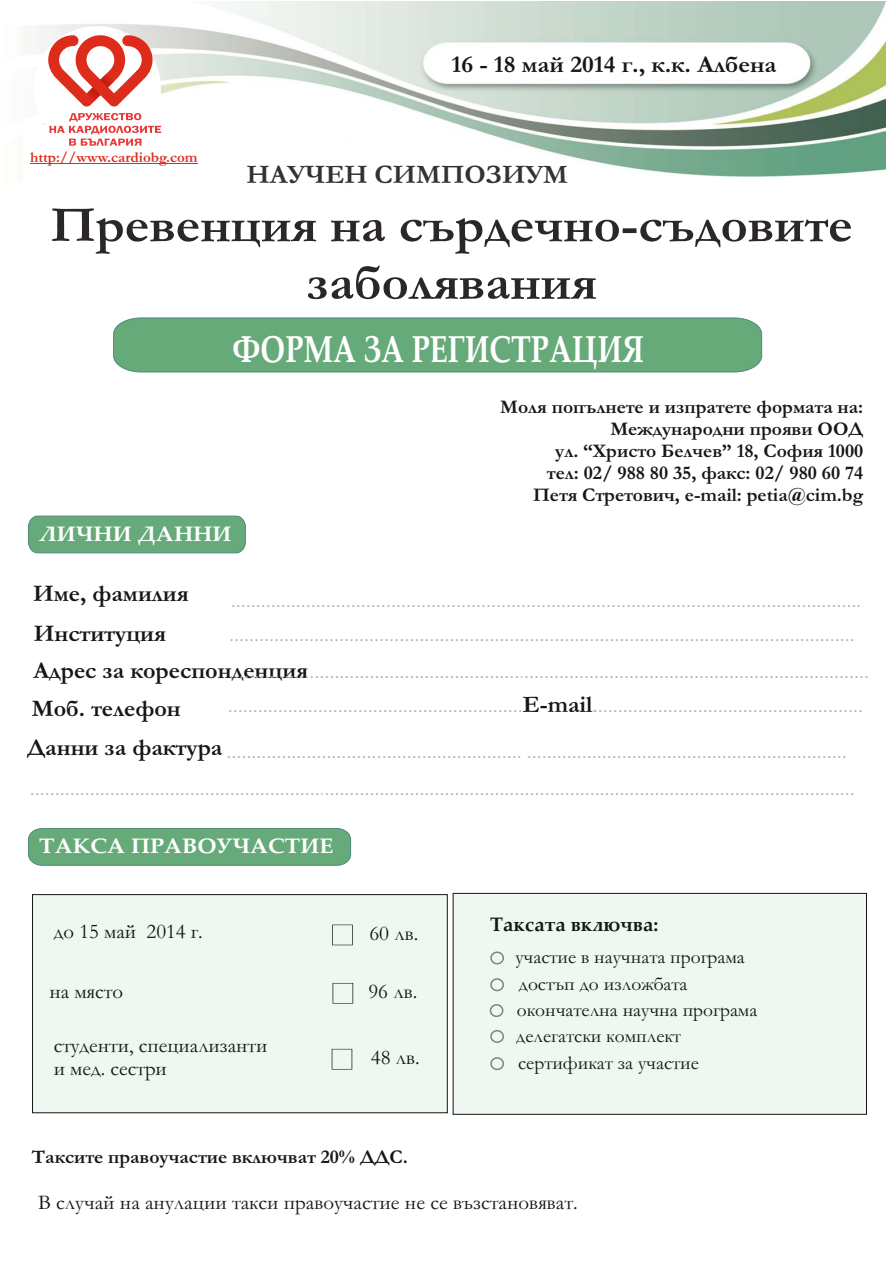
<style>
.page{position:relative;width:893px;height:1263px;background:#fff}
.page>*{position:absolute;margin:0;border:0;box-sizing:border-box;transform-origin:0 0}
.t1{font:700 51.15px/57.6px "Garamond";color:#2b2727;text-align:center}
.t2{font:700 37.5px "Palatino Linotype";color:#fff;scale:.79 1}
.t3{font:700 27px "Garamond";color:#323232}
.t4{font:700 24px "Garamond";color:#151616}
.t5{font:700 24px "Garamond";color:#151616;scale:1.04 1}
.t6{font:21px/23.7px "Garamond";color:#151616}
.t7{font:700 21px "Palatino Linotype";color:#fff;scale:1.1 1}
.t8{font:700 19.5px/21.9px "Garamond";color:#151616;text-align:right}
.t9{font:19.5px/26.5px "Garamond";color:#151616}
.t10{font:700 19.5px "Palatino Linotype";color:#151616}
.t11{font:18px "Arial";color:#afb0b0}
.t12{font:700 15px "Garamond";color:#dd2b1c}
.s1{font-family:"Garamond";font-weight:700;color:#d9d9da}
.s2{font-family:"Garamond";font-weight:700;font-size:24px;color:#151616}
.s3{font-family:"Garamond";font-size:24px}
</style>
<div class="page">
<img style="left:17px;top:1px;width:868px;height:177px">
<div style="left:24px;top:125px;width:322px;height:90px;background:#fff"></div>
<div style="left:33px;top:26px;width:128px;height:124px;background:#fff;border:6px solid #fff;border-radius:50%"></div>
<svg style="left:48px;top:35px;width:105px;height:72px"></svg>
<svg style="left:49px;top:113px;width:112px;height:33px"></svg>
<hr style="left:30px;top:163px;width:168px;height:1px;background:#dd2b1c">
<div style="left:28px;top:828px;width:323px;height:37px;background:#67aa79"></div>
<div style="left:453px;top:893px;width:414px;height:222px;background:#eef7f0"></div>
<div style="left:32px;top:894px;width:416px;height:219px;background:#eef7f0"></div>
<svg style="left:332px;top:1049px;width:20px;height:20px"></svg>
<svg style="left:333px;top:983px;width:20px;height:20px"></svg>
<svg style="left:332px;top:925px;width:21px;height:20px"></svg>
<svg style="left:28px;top:516px;width:218px;height:37px"></svg>
<div style="left:490px;top:951px;width:14px;height:13px;border:2px solid #818281;border-radius:50%"></div>
<div style="left:490px;top:978px;width:14px;height:13px;border:2px solid #818281;border-radius:50%"></div>
<div style="left:490px;top:1004px;width:13px;height:13px;border:2px solid #818281;border-radius:50%"></div>
<div style="left:490px;top:1030px;width:14px;height:13px;border:2px solid #818281;border-radius:50%"></div>
<div style="left:490px;top:1057px;width:14px;height:13px;border:2px solid #818281;border-radius:50%"></div>
<div style="left:113px;top:318px;width:649px;height:54px;background:#67aa79"></div>
<h3 class="t5" style="left:451px;top:56px;width:314px">16 - 18 май 2014 г., к.к. Албена</h3>
<p class="t12" style="left:30px;top:152px;width:169px">http://www.cardiobg.com</p>
<h3 class="t3" style="left:246px;top:165px;width:323px">НАУЧЕН СИМПОЗИУМ</h3>
<h1 class="t1" style="left:51px;top:202px;width:804px">Превенция на сърдечно-съдовите заболявания</h1>
<h2 class="t2" style="left:232px;top:335px;width:523px">ФОРМА ЗА РЕГИСТРАЦИЯ</h2>
<p class="t7" style="left:39px;top:526px;width:176px">ЛИЧНИ ДАННИ</p>
<p class="t8" style="left:500px;top:398px;width:365px">Моля попълнете и изпратете формата на:<br>Мeждународни прояви ООД<br>ул. “Христо Белчев” 18, София 1000<br>тел: 02/ 988 80 35, факс: 02/ 980 60 74<br>Петя Стретович, e-mail: petia@cim.bg</p>
<h3 class="t4" style="left:33px;top:585px;width:157px">Име, фамилия</h3>
<h3 class="t4" style="left:34px;top:625px;width:134px">Институция</h3>
<p class="t11" style="left:231px;top:594px;width:632px">..............................................................................................................................</p>
<p class="t11" style="left:229px;top:628px;width:627px">.............................................................................................................................</p>
<h3 class="t4" style="left:33px;top:662px;width:276px">Адрес за кореспонденция</h3>
<p class="t11" style="left:229px;top:665px;width:641px">..........................................................<span class="s1">.</span>.....................................................................</p>
<h3 class="t4" style="left:32px;top:701px;width:151px">Моб. телефон</h3>
<p class="t11" style="left:228px;top:699px;width:637px">...........................................................<span class="s2">E-mail</span><span class="s3">.</span>.....................................................</p>
<h3 class="t4" style="left:27px;top:739px;width:197px">Данни за фактура</h3>
<p class="t11" style="left:30px;top:781px;width:827px">..........................................................<span class="s1">.</span>..........................................................................................................</p>
<p class="t11" style="left:227px;top:745px;width:622px">........................................................... ................................................................</p>
<p class="t7" style="left:39px;top:838px;width:269px">ТАКСА ПРАВОУЧАСТИЕ</p>
<p class="t6" style="left:54px;top:922px;width:151px">до 15 май 2014 г.</p>
<p class="t6" style="left:49px;top:982px;width:75px">на място</p>
<p class="t6" style="left:54px;top:1035px;width:215px">студенти, специализанти и мед. сестри</p>
<p class="t6" style="left:369px;top:924px;width:50px">60 лв.</p>
<p class="t6" style="left:368px;top:982px;width:50px">96 лв.</p>
<p class="t6" style="left:371px;top:1048px;width:50px">48 лв.</p>
<p class="t8" style="left:32px;top:1149px;width:377px">Таксите правоучастие включват 20% ДДС.</p>
<p class="t10" style="left:490px;top:917px;width:170px">Таксата включва:</p>
<p class="t9" style="left:515px;top:945px;width:231px;line-height:27.5px">участие в научната програма достъп до изложбата</p>
<p class="t9" style="left:516px;top:998px;width:243px">окончателна научна програма делегатски комплект сертификат за участие</p>
<p class="t6" style="left:38px;top:1193px;width:541px">В случай на анулации такси правоучастие не се възстановяват.</p>
</div>
